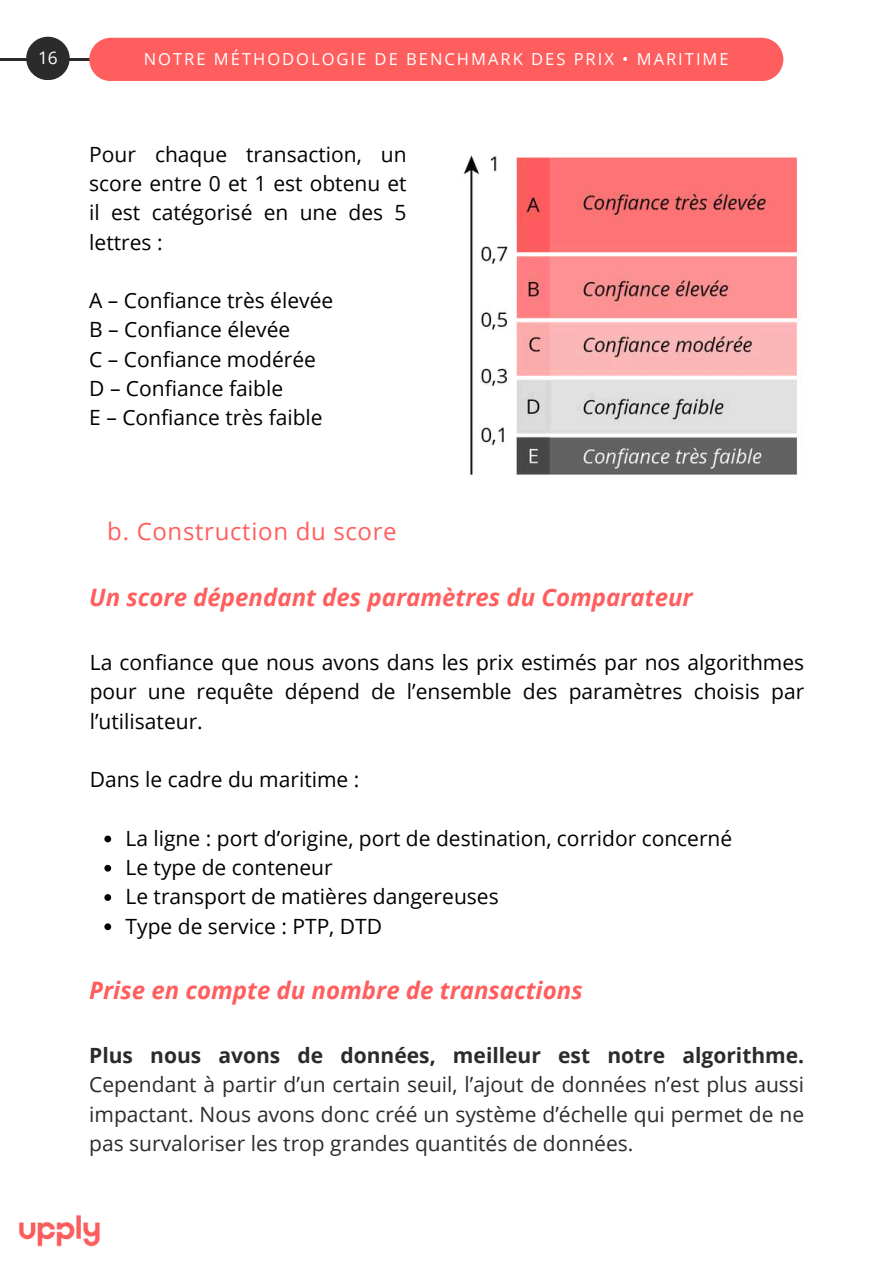
<style>
.page{position:relative;width:894px;height:1264px;background:#fff}
.page>*{position:absolute;margin:0;border:0;box-sizing:border-box;transform-origin:0 0}
.t1{font:italic 700 24px "Open Sans";color:#ff5e5e}
.t2{font:24px "Open Sans";letter-spacing:.03em;color:#ff5e5e}
.t3{font:21px/29.2px "Open Sans";color:#000;text-align:justify}
.t4{font:21px/29.2px "Open Sans";color:#2b2b2b;text-align:justify}
.t5{font:700 21px "Open Sans";color:#2b2b2b}
.t6{font:17.25px "Open Sans";color:#fff}
.t7{font:16.5px "Open Sans";letter-spacing:-.09em;color:#fff}
</style>
<div class="page">
<img style="left:463px;top:155px;width:337px;height:321px">
<img style="left:19px;top:1215px;width:81px;height:32px">
<svg style="left:104px;top:835px;width:7px;height:7px"></svg>
<svg style="left:104px;top:864px;width:7px;height:7px"></svg>
<svg style="left:104px;top:894px;width:7px;height:6px"></svg>
<svg style="left:104px;top:923px;width:7px;height:7px"></svg>
<hr style="left:0;top:58px;width:119px;height:3px;background:#2b2b2b">
<div style="left:26px;top:37px;width:44px;height:43px;background:#2b2b2b;border-radius:50%"></div>
<div style="left:89px;top:38px;width:694px;height:43px;background:#ff5e5e"></div>
<p class="t6" style="left:38px;top:46px;width:21px">16</p>
<p class="t7" style="left:140px;top:48px;width:589px">NNOOTTRREE MMÉÉTTHHOODDOOLLOOGGIIEE DDEE BBEENNCCHHMMAARRKK DDEESS PPRRIIXX •• MMAARRIITTIIMMEE</p>
<p class="t3" style="left:89px;top:139px;width:319px">Pour chaque transaction, un score entre 0 et 1 est obtenu et il est catégorisé en une des 5 lettres :</p>
<p class="t3" style="left:89px;top:285px;width:245px;text-align:left">A – Confiance très élevée<br>B – Confiance élevée<br>C – Confiance modérée<br>D – Confiance faible<br>E – Confiance très faible</p>
<p class="t2" style="left:107px;top:514px;width:291px">b. Construction du score</p>
<p class="t1" style="left:89px;top:580px;width:604px">Un score dépendant des paramètres du Comparateur</p>
<p class="t3" style="left:90px;top:647px;width:715px">La confiance que nous avons dans les prix estimés par nos algorithmes pour une requête dépend de l’ensemble des paramètres choisis par l’utilisateur.</p>
<p class="t3" style="left:90px;top:764px;width:271px">Dans le cadre du maritime :</p>
<p class="t3" style="left:125px;top:823px;width:608px;text-align:left">La ligne : port d’origine, port de destination, corridor concerné Le type de conteneur<br>Le transport de matières dangereuses<br>Type de service : PTP, DTD</p>
<p class="t1" style="left:89px;top:973px;width:495px">Prise en compte du nombre de transactions</p>
<p class="t5" style="left:89px;top:1040px;width:716px">Plus nous avons de données, meilleur est notre algorithme.</p>
<p class="t4" style="left:89px;top:1069px;width:716px">Cependant à partir d’un certain seuil, l’ajout de données n’est plus aussi impactant. Nous avons donc créé un système d’échelle qui permet de ne pas survaloriser les trop grandes quantités de données.</p>
</div>
